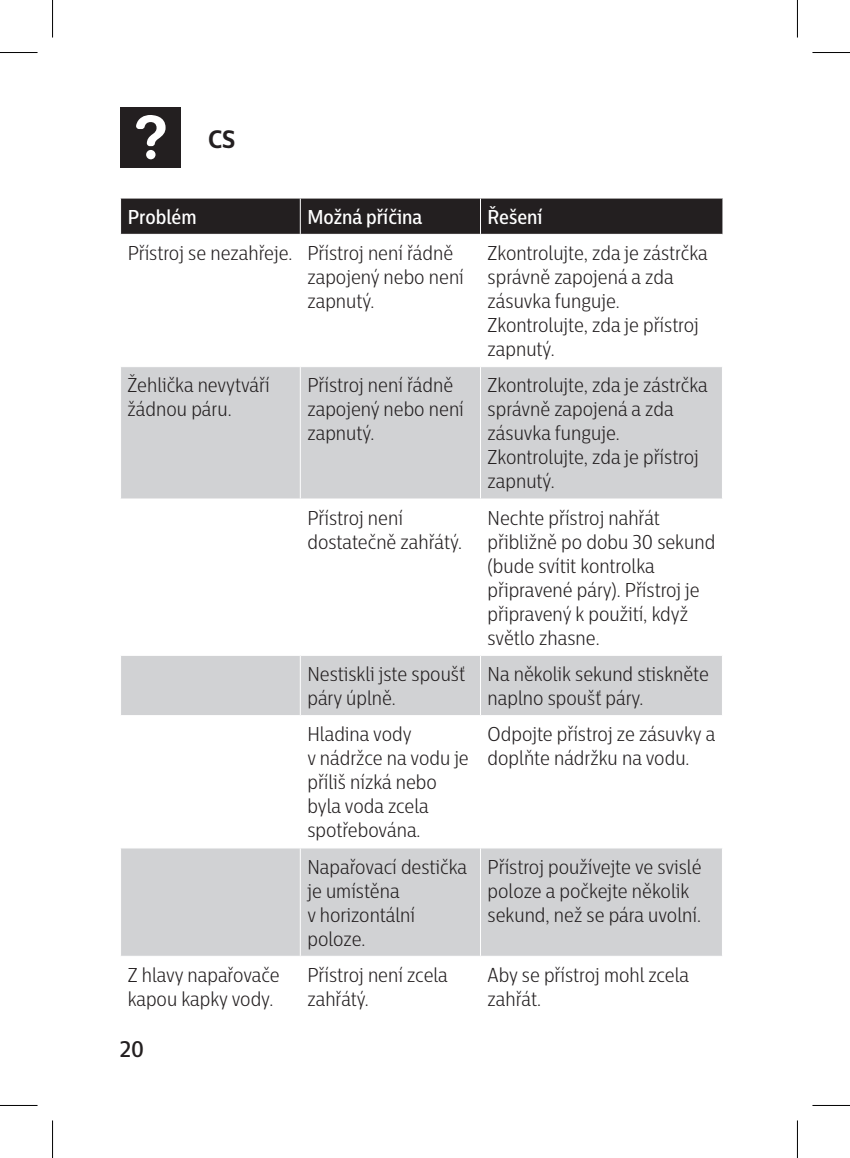
<style>
.page{position:relative;width:850px;height:1158px;background:#fff}
.page>*{position:absolute;margin:0;border:0;box-sizing:border-box;transform-origin:0 0}
.t1{font:700 25px "Centrale Sans Cnd";color:#231f20}
.t2{font:500 22.5px "Centrale Sans Cnd";color:#231f20}
.chapter-table-roweve{font:300 20px/24px "Centrale Sans Cnd";color:#231f20}
.TABEL_kopjes{font:500 20px "Centrale Sans Cnd";color:#fff}
</style>
<div class="page">
<div style="left:120px;top:108px;width:60px;height:60px;background:#231f20"></div>
<svg style="left:136px;top:115px;width:29px;height:31px"></svg>
<div style="left:146px;top:150px;width:9px;height:9px;background:#fff;border-radius:50%"></div>
<div style="left:121px;top:199px;width:601px;height:35px;background:#231f20"></div>
<svg style="left:121px;top:367px;width:600px;height:348px;fill:#d1d2d4"></svg>
<div style="left:121px;top:848px;width:600px;height:107px;background:#d1d2d4"></div>
<hr style="left:300px;top:367px;width:1px;height:131px;background:#fff">
<hr style="left:480px;top:367px;width:1px;height:131px;background:#fff">
<hr style="left:120px;top:498px;width:180px;height:1px;background:#fff">
<hr style="left:300px;top:498px;width:180px;height:1px;background:#fff">
<hr style="left:480px;top:498px;width:242px;height:1px;background:#fff">
<hr style="left:120px;top:655px;width:180px;height:1px;background:#fff">
<hr style="left:300px;top:655px;width:180px;height:1px;background:#fff">
<hr style="left:480px;top:655px;width:242px;height:1px;background:#fff">
<hr style="left:300px;top:655px;width:1px;height:60px;background:#fff">
<hr style="left:480px;top:655px;width:1px;height:60px;background:#fff">
<hr style="left:300px;top:848px;width:1px;height:107px;background:#fff">
<hr style="left:480px;top:848px;width:1px;height:107px;background:#fff">
<hr style="left:300px;top:198px;width:1px;height:36px;background:#fff">
<hr style="left:480px;top:198px;width:1px;height:36px;background:#fff">
<hr style="left:300px;top:499px;width:1px;height:156px;background:#fff">
<hr style="left:480px;top:499px;width:1px;height:156px;background:#fff">
<hr style="left:0;top:52px;width:38px;height:1px;background:#000">
<hr style="left:812px;top:52px;width:37px;height:1px;background:#000">
<hr style="left:0;top:1104px;width:38px;height:1px;background:#000">
<hr style="left:812px;top:1104px;width:37px;height:1px;background:#000">
<hr style="left:52px;top:0;width:1px;height:38px;background:#000">
<hr style="left:52px;top:1120px;width:1px;height:37px;background:#000">
<hr style="left:796px;top:0;width:1px;height:38px;background:#000">
<hr style="left:796px;top:1120px;width:1px;height:37px;background:#000">
<p class="t1" style="left:208px;top:123px;width:29px">CS</p>
<p class="TABEL_kopjes" style="left:128px;top:204px;width:70px">Problém</p>
<p class="TABEL_kopjes" style="left:307px;top:204px;width:116px">Možná příčina</p>
<p class="TABEL_kopjes" style="left:487px;top:204px;width:56px">Řešení</p>
<p class="chapter-table-roweve" style="left:128px;top:240px;width:166px">Přístroj se nezahřeje.</p>
<p class="chapter-table-roweve" style="left:307px;top:240px;width:158px">Přístroj není řádně zapojený nebo není zapnutý.</p>
<p class="chapter-table-roweve" style="left:487px;top:240px;width:221px">Zkontrolujte, zda je zástrčka správně zapojená a zda zásuvka funguje.</p>
<p class="chapter-table-roweve" style="left:487px;top:312px;width:213px">Zkontrolujte, zda je přístroj zapnutý.</p>
<p class="chapter-table-roweve" style="left:128px;top:373px;width:143px">Žehlička nevytváří žádnou páru.</p>
<p class="chapter-table-roweve" style="left:307px;top:373px;width:158px">Přístroj není řádně zapojený nebo není zapnutý.</p>
<p class="chapter-table-roweve" style="left:487px;top:373px;width:221px">Zkontrolujte, zda je zástrčka správně zapojená a zda zásuvka funguje.</p>
<p class="chapter-table-roweve" style="left:487px;top:445px;width:213px">Zkontrolujte, zda je přístroj zapnutý.</p>
<p class="chapter-table-roweve" style="left:307px;top:505px;width:156px">Přístroj není dostatečně zahřátý.</p>
<p class="chapter-table-roweve" style="left:487px;top:505px;width:229px">Nechte přístroj nahřát přibližně po dobu 30 sekund (bude svítit kontrolka připravené páry). Přístroj je připravený k použití, když světlo zhasne.</p>
<p class="chapter-table-roweve" style="left:307px;top:661px;width:159px">Nestiskli jste spoušť páry úplně.</p>
<p class="chapter-table-roweve" style="left:487px;top:661px;width:223px">Na několik sekund stiskněte naplno spoušť páry.</p>
<p class="chapter-table-roweve" style="left:307px;top:721px;width:163px">Hladina vody<br>v nádržce na vodu je příliš nízká nebo byla voda zcela spotřebována.</p>
<p class="chapter-table-roweve" style="left:487px;top:721px;width:229px">Odpojte přístroj ze zásuvky a doplňte nádržku na vodu.</p>
<p class="chapter-table-roweve" style="left:307px;top:854px;width:161px">Napařovací destička je umístěna<br>v horizontální poloze.</p>
<p class="chapter-table-roweve" style="left:487px;top:854px;width:215px">Přístroj používejte ve svislé poloze a počkejte několik sekund, než se pára uvolní.</p>
<p class="chapter-table-roweve" style="left:128px;top:962px;width:153px">Z hlavy napařovače kapou kapky vody.</p>
<p class="chapter-table-roweve" style="left:307px;top:962px;width:142px">Přístroj není zcela zahřátý.</p>
<p class="chapter-table-roweve" style="left:487px;top:962px;width:203px">Aby se přístroj mohl zcela zahřát.</p>
<p class="t2" style="left:120px;top:1034px;width:26px">20</p>
</div>
